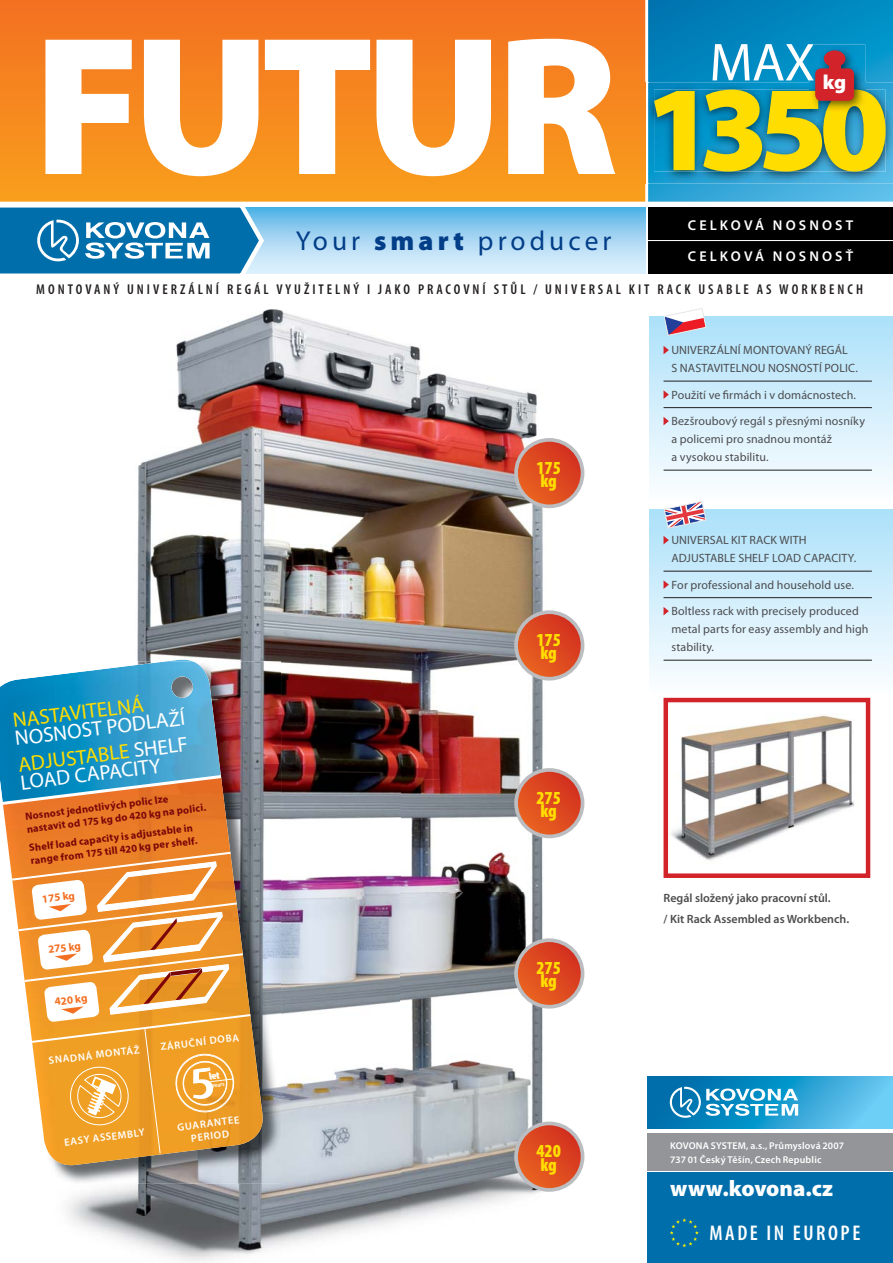
<style>
.page{position:relative;width:893px;height:1263px;background:#fff}
.page>*{position:absolute;margin:0;border:0;box-sizing:border-box;transform-origin:0 0}
.t1{font:900 199.2px "Myriad Pro";letter-spacing:-.05em;color:#fff}
.t2{font:53.85px "Myriad Pro";color:#fff}
.t3{font:27.45px "Myriad Pro";letter-spacing:.15em;color:#023e88}
.t4{font:900 22.5px "Myriad Pro";color:#fff}
.t5{font:600 condensed 21.3px "Myriad Pro";letter-spacing:.12em;color:#fff}
.t6{font:21px/26.5px "Myriad Pro";color:#fff}
.t7{font:21px "Myriad Pro";color:#fd0}
.t8{font:900 20.25px "Myriad Pro";color:#fff}
.t9{font:900 condensed 18.45px/13.5px "Myriad Pro";color:#fd0}
.t10{font:600 condensed 14.25px "Myriad Pro";letter-spacing:.21em;color:#231f20}
.t11{font:600 14.25px "Myriad Pro";letter-spacing:.22em;color:#fff}
.t12{font:12px/18px "Myriad Pro";letter-spacing:.01em;color:#4c4c4e}
.t13{font:600 12px/21px "Myriad Pro";color:#4c4c4e}
.t14{font:700 10.95px "Myriad Pro";color:#f36f21}
.t15{font:700 10.5px/13px "Myriad Pro";color:#7a0608}
.t16{font:600 10.5px/12.6px "Myriad Pro";color:#fff;text-align:center}
.t17{font:600 9.9px/13.5px "Myriad Pro";letter-spacing:.015em;color:#fff}
.t18{font:600 5.85px "Myriad Pro";color:#fff}
.s1{font-size:121.95px;color:#fd0}
.s2{font-weight:900}
.s3{color:#fd0}
</style>
<div class="page">
<img style="left:668px;top:714px;width:187px;height:158px">
<div style="left:663px;top:698px;width:207px;height:180px;border:4px solid #d2232a"></div>
<div style="left:649px;top:316px;width:244px;height:187px;background:linear-gradient(to bottom,#aadff8,#fdfeff)"></div>
<div style="left:649px;top:509px;width:244px;height:187px;background:linear-gradient(to bottom,#ace1fa,#fbfcfd)"></div>
<hr style="left:663px;top:381px;width:209px;height:1px;background:#231f20">
<hr style="left:663px;top:407px;width:209px;height:1px;background:#231f20">
<hr style="left:663px;top:470px;width:209px;height:1px;background:#231f20">
<hr style="left:663px;top:571px;width:209px;height:1px;background:#231f20">
<hr style="left:663px;top:597px;width:209px;height:1px;background:#231f20">
<hr style="left:663px;top:660px;width:209px;height:1px;background:#231f20">
<svg style="left:663px;top:346px;width:6px;height:8px"></svg>
<svg style="left:663px;top:390px;width:6px;height:9px"></svg>
<svg style="left:663px;top:417px;width:6px;height:8px"></svg>
<svg style="left:663px;top:536px;width:6px;height:8px"></svg>
<svg style="left:663px;top:580px;width:6px;height:9px"></svg>
<svg style="left:663px;top:607px;width:6px;height:8px"></svg>
<div style="left:647px;top:1172px;width:246px;height:38px;background:#006eaa"></div>
<div style="left:647px;top:1133px;width:246px;height:38px;background:#939598"></div>
<svg style="left:647px;top:1076px;width:246px;height:52px;background:#2f9fd1"></svg>
<svg style="left:670px;top:1087px;width:128px;height:31px"></svg>
<svg style="left:0;top:0;width:645px;height:202px;background:#f5871e"></svg>
<svg style="left:648px;top:0;width:245px;height:202px;background:#108fc5"></svg>
<img style="left:644px;top:83px;width:249px;height:100px">
<img style="left:654px;top:90px;width:231px;height:82px">
<svg style="left:267px;top:207px;width:378px;height:67px;background:#a2d5f2"></svg>
<div style="left:648px;top:207px;width:245px;height:67px;background:#000"></div>
<img style="left:809px;top:45px;width:56px;height:45px">
<img style="left:809px;top:90px;width:56px;height:22px">
<img style="left:809px;top:45px;width:5px;height:35px">
<div style="left:815px;top:68px;width:39px;height:33px;background:#d2232a;border-radius:6px"></div>
<div style="left:824px;top:50px;width:21px;height:17px;background:#d2232a;border-radius:50%"></div>
<div style="left:829px;top:56px;width:11px;height:14px;background:#d2232a"></div>
<hr style="left:647px;top:240px;width:246px;height:1px;background:#fff">
<svg style="left:0;top:201px;width:267px;height:73px"></svg>
<div style="left:647px;top:1211px;width:246px;height:52px;background:#006eaa"></div>
<svg style="left:670px;top:1218px;width:29px;height:29px"></svg>
<img style="left:138px;top:309px;width:405px;height:212px">
<img style="left:137px;top:521px;width:263px;height:160px">
<img style="left:400px;top:521px;width:148px;height:700px">
<img style="left:280px;top:680px;width:121px;height:372px">
<img style="left:252px;top:1052px;width:149px;height:201px">
<img style="left:67px;top:1183px;width:186px;height:78px">
<svg style="left:516px;top:440px;width:67px;height:66px;background:#db5029"></svg>
<div style="left:514px;top:438px;width:70px;height:70px;border:4px solid #bbbdc0;border-radius:50%"></div>
<svg style="left:516px;top:612px;width:67px;height:67px;background:#db512a"></svg>
<div style="left:514px;top:610px;width:70px;height:70px;border:4px solid #bbbdc0;border-radius:50%"></div>
<svg style="left:516px;top:770px;width:67px;height:66px;background:#db5029"></svg>
<div style="left:514px;top:768px;width:70px;height:70px;border:4px solid #bbbdc0;border-radius:50%"></div>
<svg style="left:516px;top:940px;width:67px;height:67px;background:#db512a"></svg>
<div style="left:514px;top:938px;width:70px;height:70px;border:4px solid #bbbdc0;border-radius:50%"></div>
<svg style="left:516px;top:1123px;width:67px;height:67px;background:#db512b"></svg>
<div style="left:514px;top:1121px;width:70px;height:71px;border:4px solid #bbbdc0;border-radius:50%"></div>
<img style="left:221px;top:661px;width:45px;height:50px">
<img style="left:3px;top:807px;width:52px;height:353px">
<img style="left:161px;top:807px;width:52px;height:358px">
<img style="left:213px;top:711px;width:53px;height:454px">
<img style="left:55px;top:807px;width:106px;height:358px">
<div style="left:0;top:675px;width:55px;height:98px;background:#0081b8"></div>
<img style="left:55px;top:661px;width:166px;height:112px">
<img style="left:166px;top:659px;width:27px;height:2px">
<svg style="left:0;top:773px;width:224px;height:34px;background:#898a7f"></svg>
<svg style="left:663px;top:308px;width:44px;height:29px"></svg>
<svg style="left:663px;top:500px;width:44px;height:29px"></svg>
<svg style="left:10px;top:850px;width:243px;height:304px"></svg>
<h1 class="t1" style="left:33px;top:32px;width:858px">FUTUR <span class="s1">1350</span></h1>
<h2 class="t2" style="left:709px;top:42px;width:107px">MAX</h2>
<h3 class="t8" style="left:823px;top:75px;width:25px">kg</h3>
<h3 class="t3" style="left:296px;top:230px;width:317px">Your <span class="s2">smart</span> producer</h3>
<p class="t11" style="left:688px;top:219px;width:167px">CELKOVÁ NOSNOST</p>
<p class="t11" style="left:688px;top:251px;width:167px">CELKOVÁ NOSNOSŤ</p>
<p class="t10" style="left:36px;top:284px;width:828px">MONTOVANÝ UNIVERZÁLNÍ REGÁL VYUŽITELNÝ I JAKO PRACOVNÍ STŮL / UNIVERSAL KIT RACK USABLE AS WORKBENCH</p>
<h3 class="t7" style="left:12px;top:713px;width:133px;rotate:-7deg">NASTAVITELNÁ</h3>
<h3 class="t6" style="left:14px;top:727px;width:173px;rotate:-7deg">NOSNOST PODLAŽÍ<br><span class="s3">ADJUSTABLE</span> SHELF</h3>
<h3 class="t6" style="left:19px;top:771px;width:143px;rotate:-7deg">LOAD CAPACITY</h3>
<p class="t15" style="left:25px;top:811px;width:182px;rotate:-7deg">Nosnost jednotlivých polic lze nastavit od 175 kg do 420 kg na polici.</p>
<p class="t15" style="left:29px;top:842px;width:169px;rotate:-7deg">Shelf load capacity is adjustable in range from 175 till 420 kg per shelf.</p>
<p class="t14" style="left:42px;top:895px;width:34px;rotate:-7deg">175 kg</p>
<p class="t14" style="left:48px;top:945px;width:34px;rotate:-7deg">275 kg</p>
<p class="t14" style="left:54px;top:998px;width:34px;rotate:-7deg">420 kg</p>
<p class="t16" style="left:48px;top:1055px;width:93px;rotate:-7deg">SNADNÁ MONTÁŽ</p>
<p class="t16" style="left:64px;top:1137px;width:82px;rotate:-7deg">EASY ASSEMBLY</p>
<p class="t16" style="left:160px;top:1042px;width:80px;rotate:-7deg">ZÁRUČNÍ DOBA</p>
<p class="t18" style="left:212px;top:1083px;width:14px;rotate:-7deg">years</p>
<p class="t16" style="left:177px;top:1122px;width:64px;rotate:-7deg">GUARANTEE<br>PERIOD</p>
<h3 class="t9" style="left:536px;top:462px;width:26px">175 kg</h3>
<h3 class="t9" style="left:536px;top:635px;width:26px">175 kg</h3>
<h3 class="t9" style="left:536px;top:792px;width:26px">275 kg</h3>
<h3 class="t9" style="left:536px;top:963px;width:26px">275 kg</h3>
<h3 class="t9" style="left:536px;top:1146px;width:26px">420 kg</h3>
<p class="t12" style="left:671px;top:343px;width:188px">UNIVERZÁLNÍ MONTOVANÝ REGÁL<br>S NASTAVITELNOU NOSNOSTÍ POLIC.</p>
<p class="t12" style="left:671px;top:387px;width:186px">Použití ve firmách i v domácnostech.</p>
<p class="t12" style="left:671px;top:414px;width:195px">Bezšroubový regál s přesnými nosníky a policemi pro snadnou montáž<br>a vysokou stabilitu.</p>
<p class="t12" style="left:671px;top:533px;width:186px">UNIVERSAL KIT RACK WITH<br>ADJUSTABLE SHELF LOAD CAPACITY.</p>
<p class="t12" style="left:671px;top:577px;width:184px">For professional and household use.</p>
<p class="t12" style="left:671px;top:604px;width:199px">Boltless rack with precisely produced metal parts for easy assembly and high stability.</p>
<p class="t13" style="left:663px;top:888px;width:187px">Regál složený jako pracovní stůl.<br>/ Kit Rack Assembled as Workbench.</p>
<p class="t17" style="left:670px;top:1140px;width:175px">KOVONA SYSTEM, a.s., Průmyslová 2007<br>737 01 Český Těšín, Czech Republic</p>
<h3 class="t4" style="left:670px;top:1180px;width:164px">www.kovona.cz</h3>
<h3 class="t5" style="left:709px;top:1224px;width:152px">MADE IN EUROPE</h3>
</div>
